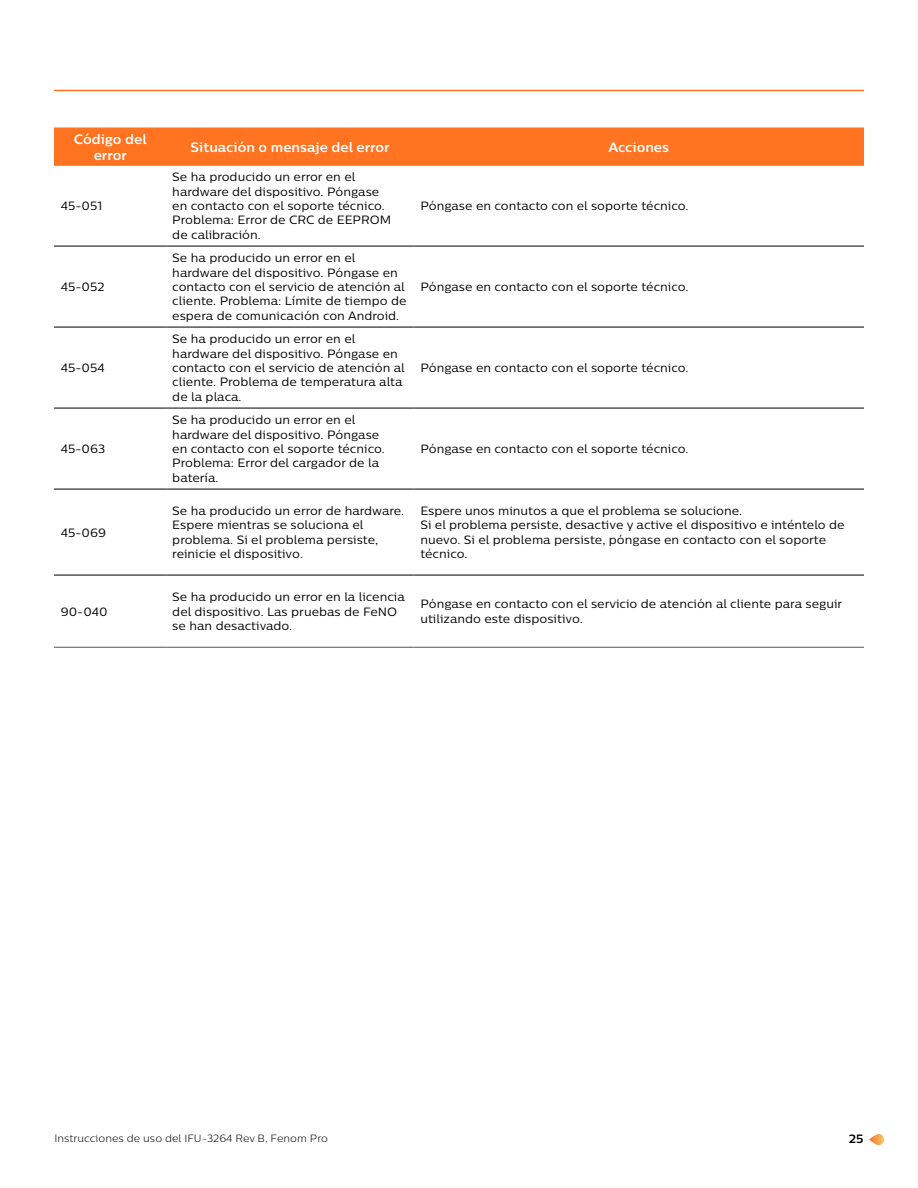
<style>
.page{position:relative;width:918px;height:1188px;background:#fff}
.page>*{position:absolute;margin:0;border:0;box-sizing:border-box;transform-origin:0 0}
.t1{font:700 13.5px/16.2px "Centrale Sans";color:#fff;text-align:center}
.t2{font:12px/14.4px "Centrale Sans";color:#000}
.t3{font:700 12px "Centrale Sans";color:#000}
.t4{font:300 10.5px "Centrale Sans";color:#000}
</style>
<div class="page">
<hr style="left:54px;top:90px;width:810px;height:1px;background:#ff7321">
<svg style="left:869px;top:1134px;width:15px;height:11px"></svg>
<div style="left:54px;top:128px;width:810px;height:38px;background:#ff7321"></div>
<hr style="left:54px;top:246px;width:112px;height:1px;background:#000">
<hr style="left:166px;top:246px;width:248px;height:1px;background:#000">
<hr style="left:414px;top:246px;width:450px;height:1px;background:#000">
<hr style="left:54px;top:327px;width:112px;height:1px;background:#000">
<hr style="left:166px;top:327px;width:248px;height:1px;background:#000">
<hr style="left:414px;top:327px;width:450px;height:1px;background:#000">
<hr style="left:54px;top:408px;width:112px;height:1px;background:#000">
<hr style="left:166px;top:408px;width:248px;height:1px;background:#000">
<hr style="left:414px;top:408px;width:450px;height:1px;background:#000">
<hr style="left:54px;top:489px;width:112px;height:1px;background:#000">
<hr style="left:166px;top:489px;width:248px;height:1px;background:#000">
<hr style="left:414px;top:489px;width:450px;height:1px;background:#000">
<hr style="left:54px;top:575px;width:112px;height:1px;background:#000">
<hr style="left:166px;top:575px;width:248px;height:1px;background:#000">
<hr style="left:414px;top:575px;width:450px;height:1px;background:#000">
<hr style="left:54px;top:647px;width:112px;height:1px;background:#485865">
<hr style="left:166px;top:647px;width:248px;height:1px;background:#485865">
<hr style="left:414px;top:647px;width:450px;height:1px;background:#485865">
<p class="t1" style="left:74px;top:130px;width:74px">Código del error</p>
<p class="t1" style="left:191px;top:139px;width:201px">Situación o mensaje del error</p>
<p class="t1" style="left:608px;top:139px;width:62px">Acciones</p>
<p class="t2" style="left:61px;top:198px;width:43px">45-051</p>
<p class="t2" style="left:61px;top:279px;width:45px">45-052</p>
<p class="t2" style="left:61px;top:360px;width:46px">45-054</p>
<p class="t2" style="left:61px;top:441px;width:46px">45-063</p>
<p class="t2" style="left:61px;top:525px;width:47px">45-069</p>
<p class="t2" style="left:61px;top:604px;width:49px">90-040</p>
<p class="t2" style="left:172px;top:170px;width:221px">Se ha producido un error en el hardware del dispositivo. Póngase en contacto con el soporte técnico.<br>Problema: Error de CRC de EEPROM de calibración.</p>
<p class="t2" style="left:172px;top:251px;width:236px">Se ha producido un error en el hardware del dispositivo. Póngase en contacto con el servicio de atención al cliente. Problema: Límite de tiempo de espera de comunicación con Android.</p>
<p class="t2" style="left:172px;top:332px;width:234px">Se ha producido un error en el hardware del dispositivo. Póngase en contacto con el servicio de atención al cliente. Problema de temperatura alta de la placa.</p>
<p class="t2" style="left:172px;top:413px;width:214px">Se ha producido un error en el hardware del dispositivo. Póngase en contacto con el soporte técnico.<br>Problema: Error del cargador de la batería.</p>
<p class="t2" style="left:420px;top:198px;width:270px">Póngase en contacto con el soporte técnico.</p>
<p class="t2" style="left:420px;top:279px;width:270px">Póngase en contacto con el soporte técnico.</p>
<p class="t2" style="left:420px;top:360px;width:270px">Póngase en contacto con el soporte técnico.</p>
<p class="t2" style="left:420px;top:441px;width:270px">Póngase en contacto con el soporte técnico.</p>
<p class="t2" style="left:172px;top:503px;width:233px">Se ha producido un error de hardware.<br>Espere mientras se soluciona el problema. Si el problema persiste, reinicie el dispositivo.</p>
<p class="t2" style="left:420px;top:503px;width:426px">Espere unos minutos a que el problema se solucione.<br>Si el problema persiste, desactive y active el dispositivo e inténtelo de nuevo. Si el problema persiste, póngase en contacto con el soporte técnico.</p>
<p class="t2" style="left:172px;top:590px;width:234px">Se ha producido un error en la licencia del dispositivo. Las pruebas de FeNO se han desactivado.</p>
<p class="t2" style="left:420px;top:597px;width:423px">Póngase en contacto con el servicio de atención al cliente para seguir utilizando este dispositivo.</p>
<p class="t4" style="left:55px;top:1132px;width:275px">Instrucciones de uso del IFU-3264 Rev B, Fenom Pro</p>
<p class="t3" style="left:849px;top:1131px;width:16px">25</p>
</div>
